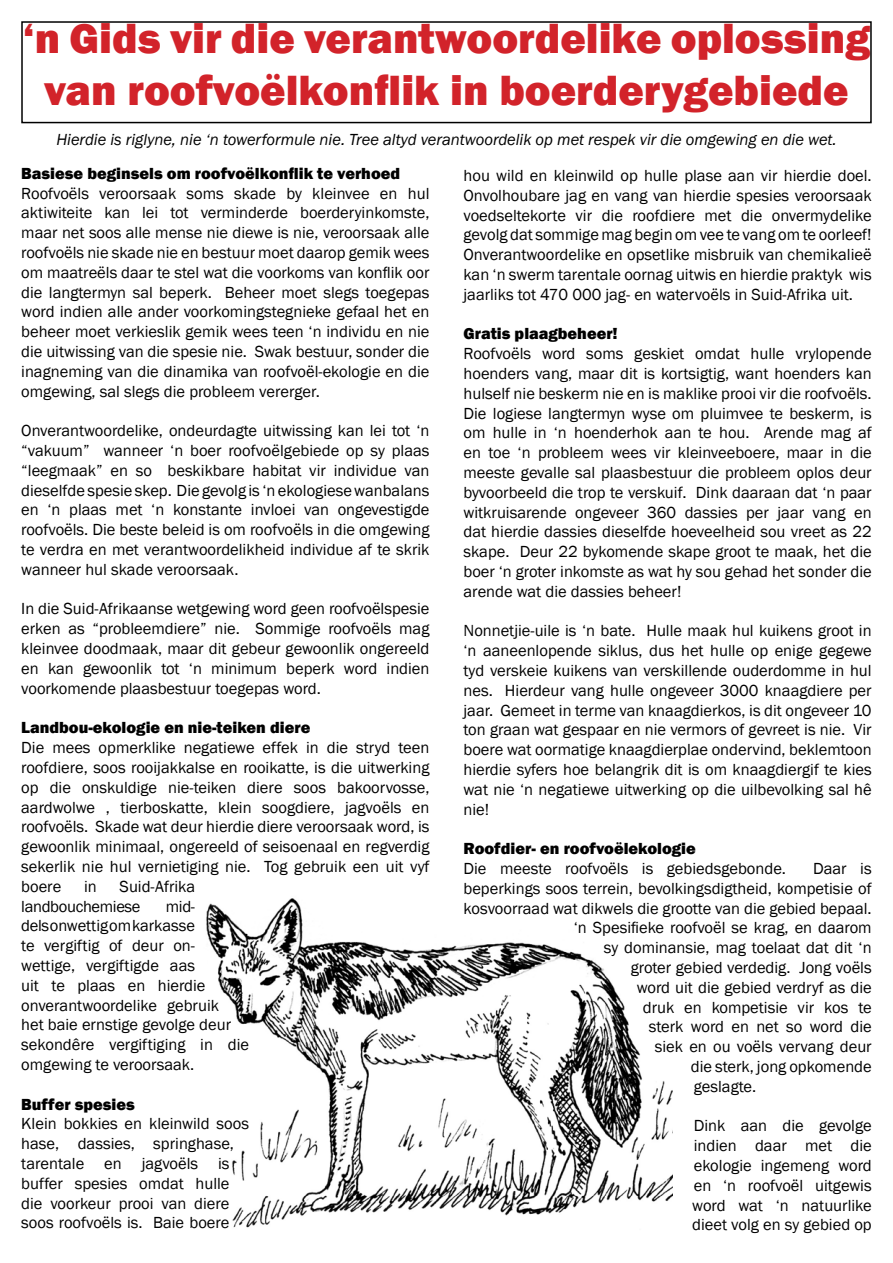
<style>
.page{position:relative;width:893px;height:1263px;background:#fff}
.page>*{position:absolute;margin:0;border:0;box-sizing:border-box;transform-origin:0 0}
.t1{font:800 43.5px/52.2px "Franklin Gothic";color:#d2232a;text-align:center}
.t2{font:16.5px/19.8px "Franklin Gothic";color:#000;text-align:justify}
.t3{font:800 16.5px "Franklin Gothic";color:#000}
.t4{font:italic 16.5px "Franklin Gothic";color:#000}
.t5{font:16.5px/19.8px "Franklin Gothic";letter-spacing:-.02em;color:#000}
</style>
<div class="page">
<img style="left:206px;top:898px;width:467px;height:330px">
<div style="left:21px;top:21px;width:851px;height:102px;border:2px solid #000"></div>
<h1 class="t1" style="left:23px;top:12px;width:849px">‘n Gids vir die verantwoordelike oplossing van roofvoëlkonflik in boerderygebiede</h1>
<p class="t4" style="left:56px;top:129px;width:782px">Hierdie is riglyne, nie ‘n towerformule nie. Tree altyd verantwoordelik op met respek vir die omgewing en die wet.</p>
<p class="t3" style="left:21px;top:163px;width:380px">Basiese beginsels om roofvoëlkonflik te verhoed</p>
<p class="t2" style="left:21px;top:184px;width:410px">Roofvoëls veroorsaak soms skade by kleinvee en hul aktiwiteite kan lei tot verminderde boerderyinkomste, maar net soos alle mense nie diewe is nie, veroorsaak alle roofvoëls nie skade nie en bestuur moet daarop gemik wees om maatreëls daar te stel wat die voorkoms van konflik oor die langtermyn sal beperk. Beheer moet slegs toegepas word indien alle ander voorkomingstegnieke gefaal het en beheer moet verkieslik gemik wees teen ‘n individu en nie die uitwissing van die spesie nie. Swak bestuur, sonder die inagneming van die dinamika van roofvoël-ekologie en die omgewing, sal slegs die probleem vererger.</p>
<p class="t2" style="left:21px;top:421px;width:410px">Onverantwoordelike, ondeurdagte uitwissing kan lei tot ‘n “vakuum” wanneer ‘n boer roofvoëlgebiede op sy plaas “leegmaak” en so beskikbare habitat vir individue van dieselfde spesie skep. Die gevolg is ‘n ekologiese wanbalans en ‘n plaas met ‘n konstante invloei van ongevestigde roofvoëls. Die beste beleid is om roofvoëls in die omgewing te verdra en met verantwoordelikheid individue af te skrik wanneer hul skade veroorsaak.</p>
<p class="t2" style="left:21px;top:599px;width:410px">In die Suid-Afrikaanse wetgewing word geen roofvoëlspesie erken as “probleemdiere” nie. Sommige roofvoëls mag kleinvee doodmaak, maar dit gebeur gewoonlik ongereeld en kan gewoonlik tot ‘n minimum beperk word indien voorkomende plaasbestuur toegepas word.</p>
<p class="t3" style="left:21px;top:717px;width:291px">Landbou-ekologie en nie-teiken diere</p>
<p class="t2" style="left:21px;top:738px;width:410px">Die mees opmerklike negatiewe effek in die stryd teen roofdiere, soos rooijakkalse en rooikatte, is die uitwerking op die onskuldige nie-teiken diere soos bakoorvosse, aardwolwe , tierboskatte, klein soogdiere, jagvoëls en roofvoëls. Skade wat deur hierdie diere veroorsaak word, is gewoonlik minimaal, ongereeld of seisoenaal en regverdig sekerlik nie hul vernietiging nie. Tog gebruik een uit vyf boere</p>
<p class="t5" style="left:21px;top:877px;width:175px;text-indent:98px">Suid-Afrika landbouchemiese</p>
<p class="t2" style="left:84px;top:877px;width:14px">in</p>
<p class="t2" style="left:21px;top:896px;width:229px;text-align:left;text-indent:145px">mid-<br>dels onwettig om karkasse<br>te vergiftig of deur on&shy;wettige, vergiftigde aas<br>uit te plaas en hierdie onverantwoordelike gebruik<br>het baie ernstige gevolge deur sekondêre vergiftiging in die omgewing te veroorsaak.</p>
<p class="t3" style="left:21px;top:1093px;width:115px">Buffer spesies</p>
<p class="t2" style="left:21px;top:1114px;width:229px;text-align:left">Klein bokkies en kleinwild soos hase, dassies, springhase, tarentale en jagvoëls is buffer spesies omdat hulle die voorkeur prooi van diere soos roofvoëls is. Baie boere</p>
<p class="t2" style="left:463px;top:166px;width:410px">hou wild en kleinwild op hulle plase aan vir hierdie doel.<br>Onvolhoubare jag en vang van hierdie spesies veroorsaak voedseltekorte vir die roofdiere met die onvermydelike gevolg dat sommige mag begin om vee te vang om te oorleef!<br>Onverantwoordelike en opsetlike misbruik van chemikalieë kan ‘n swerm tarentale oornag uitwis en hierdie praktyk wis jaarliks tot 470 000 jag- en watervoëls in Suid-Afrika uit.</p>
<p class="t3" style="left:463px;top:323px;width:156px">Gratis plaagbeheer!</p>
<p class="t2" style="left:463px;top:344px;width:410px">Roofvoëls word soms geskiet omdat hulle vrylopende hoenders vang, maar dit is kortsigtig, want hoenders kan hulself nie beskerm nie en is maklike prooi vir die roofvoëls.<br>Die logiese langtermyn wyse om pluimvee te beskerm, is om hulle in ‘n hoenderhok aan te hou. Arende mag af en toe ‘n probleem wees vir kleinveeboere, maar in die meeste gevalle sal plaasbestuur die probleem oplos deur byvoorbeeld die trop te verskuif. Dink daaraan dat ‘n paar witkruisarende ongeveer 360 dassies per jaar vang en dat hierdie dassies dieselfde hoeveelheid sou vreet as 22 skape. Deur 22 bykomende skape groot te maak, het die boer ‘n groter inkomste as wat hy sou gehad het sonder die arende wat die dassies beheer!</p>
<p class="t2" style="left:463px;top:621px;width:410px">Nonnetjie-uile is ‘n bate. Hulle maak hul kuikens groot in ‘n aaneenlopende siklus, dus het hulle op enige gegewe tyd verskeie kuikens van verskillende ouderdomme in hul nes. Hierdeur vang hulle ongeveer 3000 knaagdiere per jaar. Gemeet in terme van knaagdierkos, is dit ongeveer 10 ton graan wat gespaar en nie vermors of gevreet is nie. Vir boere wat oormatige knaagdierplae ondervind, beklemtoon hierdie syfers hoe belangrik dit is om knaagdiergif te kies wat nie ‘n negatiewe uitwerking op die uilbevolking sal hê nie!</p>
<p class="t3" style="left:463px;top:838px;width:234px">Roofdier- en roofvoëlekologie</p>
<p class="t2" style="left:463px;top:859px;width:324px">Die meeste roofvoëls is gebiedsgebonde.</p>
<p class="t2" style="left:813px;top:859px;width:60px">Daar is</p>
<p class="t2" style="left:463px;top:879px;width:410px">beperkings soos terrein, bevolkingsdigtheid, kompetisie of</p>
<p class="t2" style="left:463px;top:898px;width:410px">kosvoorraad wat dikwels die grootte van die gebied bepaal.</p>
<p class="t2" style="left:574px;top:918px;width:299px">‘n Spesifieke roofvoël se krag, en daarom</p>
<p class="t2" style="left:604px;top:938px;width:269px">sy dominansie, mag toelaat dat dit ‘n</p>
<p class="t2" style="left:631px;top:958px;width:242px">groter gebied verdedig. Jong voëls</p>
<p class="t2" style="left:637px;top:978px;width:236px">word uit die gebied verdryf as die</p>
<p class="t2" style="left:643px;top:997px;width:230px">druk en kompetisie vir kos te</p>
<p class="t2" style="left:649px;top:1017px;width:224px">sterk word en net so word die</p>
<p class="t2" style="left:655px;top:1037px;width:218px">siek en ou voëls vervang deur</p>
<p class="t2" style="left:691px;top:1057px;width:182px">die sterk, jong opkomende</p>
<p class="t2" style="left:694px;top:1077px;width:64px">geslagte.</p>
<p class="t2" style="left:692px;top:1116px;width:181px">Dink aan die gevolge indien daar met die ekologie ingemeng word en ‘n roofvoël uitgewis word wat ‘n natuurlike dieet volg en sy gebied op</p>
</div>
